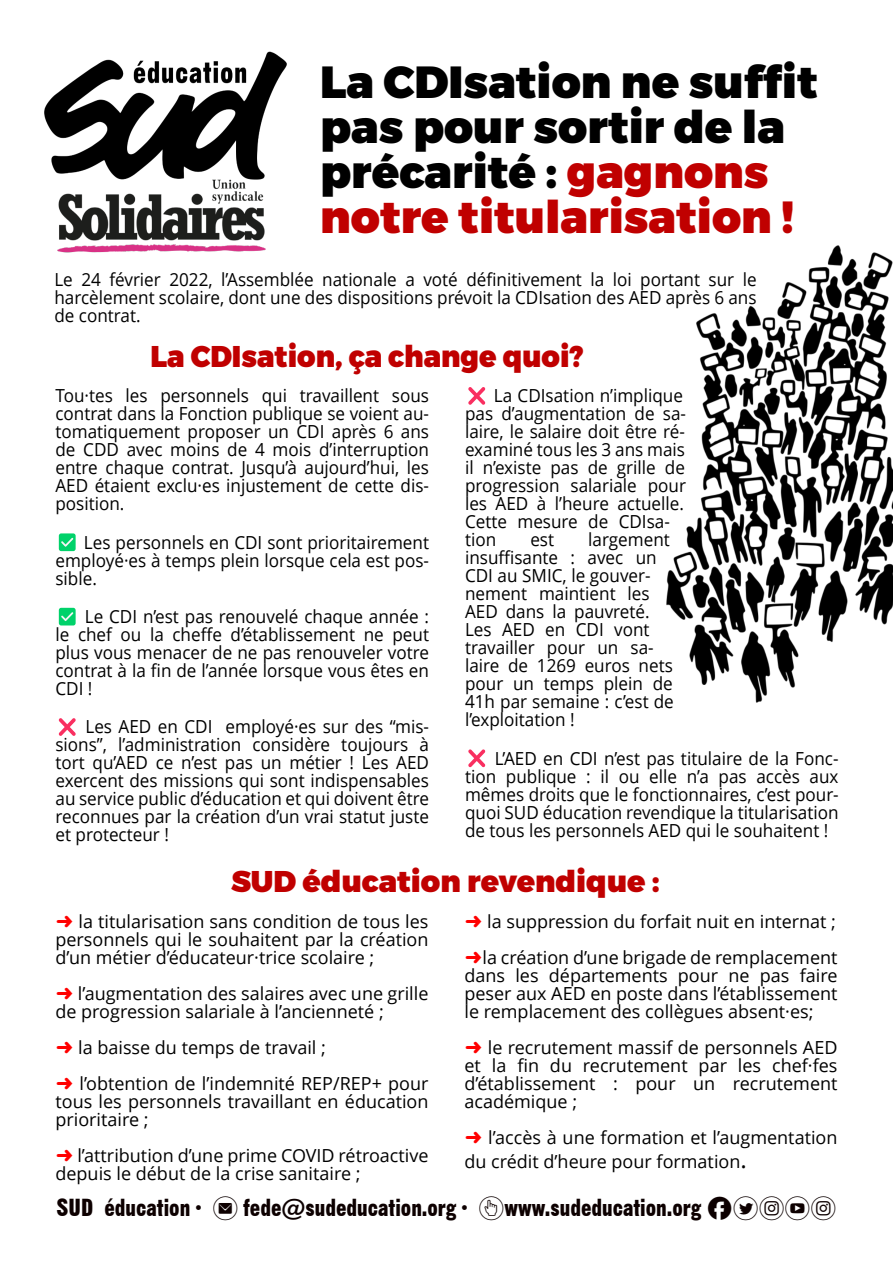
<style>
.page{position:relative;width:893px;height:1263px;background:#fff}
.page>*{position:absolute;margin:0;border:0;box-sizing:border-box;transform-origin:0 0}
.t1{font:900 45px/45px "Montserrat";color:#000}
.t2{font:900 30px "Montserrat";color:#c00000;scale:.95 1}
.t3{font:900 30px "Montserrat";color:#c00000}
.t4{font:24px "Gothic No 13 BT";color:#0d0000}
.t5{font:18px/18px "Open Sans";color:#000;text-align:justify;scale:.95 1}
.t6{font:18px/18px "Open Sans";color:#000}
.s1{color:#c00000}
.s2{font-family:"MS UI Gothic";color:#f00}
.s3{font-size:24px}
.s4{font-family:"typeecon"}
</style>
<div class="page">
<img style="left:667px;top:245px;width:226px;height:458px">
<img style="left:44px;top:51px;width:243px;height:202px">
<svg style="left:59px;top:533px;width:17px;height:18px"></svg>
<svg style="left:59px;top:608px;width:17px;height:17px"></svg>
<svg style="left:59px;top:718px;width:17px;height:18px"></svg>
<svg style="left:468px;top:387px;width:17px;height:18px"></svg>
<svg style="left:468px;top:749px;width:17px;height:18px"></svg>
<h1 class="t1" style="left:320px;top:60px;width:499px">La CDIsation ne suffit pas pour sortir de la précarité : <span class="s1">gagnons notre titularisation !</span></h1>
<p class="t5" style="left:54px;top:272px;width:741px">Le 24 février 2022, l’Assemblée nationale a voté définitivement la loi portant sur le harcèlement scolaire, dont une des dispositions prévoit la CDIsation des AED après 6 ans de contrat.</p>
<h2 class="t2" style="left:151px;top:338px;width:457px">La CDIsation, ça change quoi?</h2>
<p class="t5" style="left:55px;top:388px;width:395px">Tou·tes les personnels qui travaillent sous contrat dans la Fonction publique se voient au&shy;tomatiquement proposer un CDI après 6 ans de CDD avec moins de 4 mois d’interruption entre chaque contrat. Jusqu’à aujourd’hui, les AED étaient exclu·es injustement de cette dis&shy;position.</p>
<p class="t5" style="left:55px;top:535px;width:395px;text-indent:28px">Les personnels en CDI sont prioritairement employé·es à temps plein lorsque cela est pos&shy;sible.</p>
<p class="t5" style="left:55px;top:609px;width:395px;text-indent:29px">Le CDI n’est pas renouvelé chaque année : le chef ou la cheffe d’établissement ne peut plus vous menacer de ne pas renouveler votre contrat à la fin de l’année lorsque vous êtes en CDI !</p>
<p class="t5" style="left:55px;top:720px;width:395px;text-indent:30px">Les AED en CDI employé·es sur des “mis&shy;sions”, l’administration considère toujours à tort qu’AED ce n’est pas un métier ! Les AED exercent des missions qui sont indispensables au service public d’éducation et qui doivent être reconnues par la création d’un vrai statut juste et protecteur !</p>
<p class="t5" style="left:465px;top:388px;width:234px;text-align:left;text-indent:29px">La CDIsation n’implique pas d’augmentation de sa&shy;laire, le salaire doit être ré&shy;examiné tous les 3 ans mais il n’existe pas de grille de progression salariale pour les AED à l’heure actuelle.<br>Cette mesure de CDIsa&shy;tion</p>
<p class="t5" style="left:465px;top:532px;width:221px;text-align:left;text-indent:123px">largement insuffisante : avec un<br>CDI au SMIC, le gouver&shy;nement maintient les<br>AED dans la pauvreté.<br>Les AED en CDI vont travailler pour un sa&shy;laire de 1269 euros nets pour un temps plein de<br>41h par semaine : c’est de l’exploitation !</p>
<p class="t5" style="left:465px;top:751px;width:395px;text-indent:30px">L’AED en CDI n’est pas titulaire de la Fonc&shy;tion publique : il ou elle n’a pas accès aux mêmes droits que le fonctionnaires, c’est pour&shy;quoi SUD éducation revendique la titularisation de tous les personnels AED qui le souhaitent !</p>
<p class="t5" style="left:530px;top:532px;width:27px">est</p>
<h2 class="t3" style="left:231px;top:863px;width:430px">SUD éducation revendique :</h2>
<p class="t6" style="left:464px;top:905px;width:374px;line-height:36px"><span class="s2">➜</span> la suppression du forfait nuit en internat ; <span class="s2">➜</span>la création d’une brigade de remplacement</p>
<p class="t6" style="left:464px;top:968px;width:374px;text-align:justify">dans les départements pour ne pas faire peser aux AED en poste dans l’établissement le remplacement des collègues absent·es;</p>
<p class="t6" style="left:464px;top:1040px;width:374px;text-align:justify"><span class="s2">➜</span> le recrutement massif de personnels AED et la fin du recrutement par les chef·fes d’établissement : pour un recrutement académique ;</p>
<p class="t6" style="left:464px;top:1127px;width:374px;line-height:24px"><span class="s2">➜</span> l’accès à une formation et l’augmentation du crédit d’heure pour formation<span class="s3">.</span></p>
<h3 class="t4" style="left:57px;top:1198px;width:781px">SUD éducation · <span class="s4">e</span> fede@sudeducation.org · <span class="s4">u</span>www.sudeducation.org <span class="s4">Ftiyi</span></h3>
<p class="t6" style="left:55px;top:914px;width:374px;text-align:justify"><span class="s2">➜</span> la titularisation sans condition de tous les personnels qui le souhaitent par la création d’un métier d’éducateur·trice scolaire ;</p>
<p class="t6" style="left:55px;top:986px;width:374px"><span class="s2">➜</span> l’augmentation des salaires avec une grille de progression salariale à l’ancienneté ;</p>
<p class="t6" style="left:55px;top:1031px;width:374px;line-height:36px"><span class="s2">➜</span> la baisse du temps de travail ;<br><span class="s2">➜</span> l’obtention de l’indemnité REP/REP+ pour</p>
<p class="t6" style="left:55px;top:1094px;width:374px">tous les personnels travaillant en éducation prioritaire ;</p>
<p class="t6" style="left:55px;top:1148px;width:374px"><span class="s2">➜</span> l’attribution d’une prime COVID rétroactive depuis le début de la crise sanitaire ;</p>
</div>
